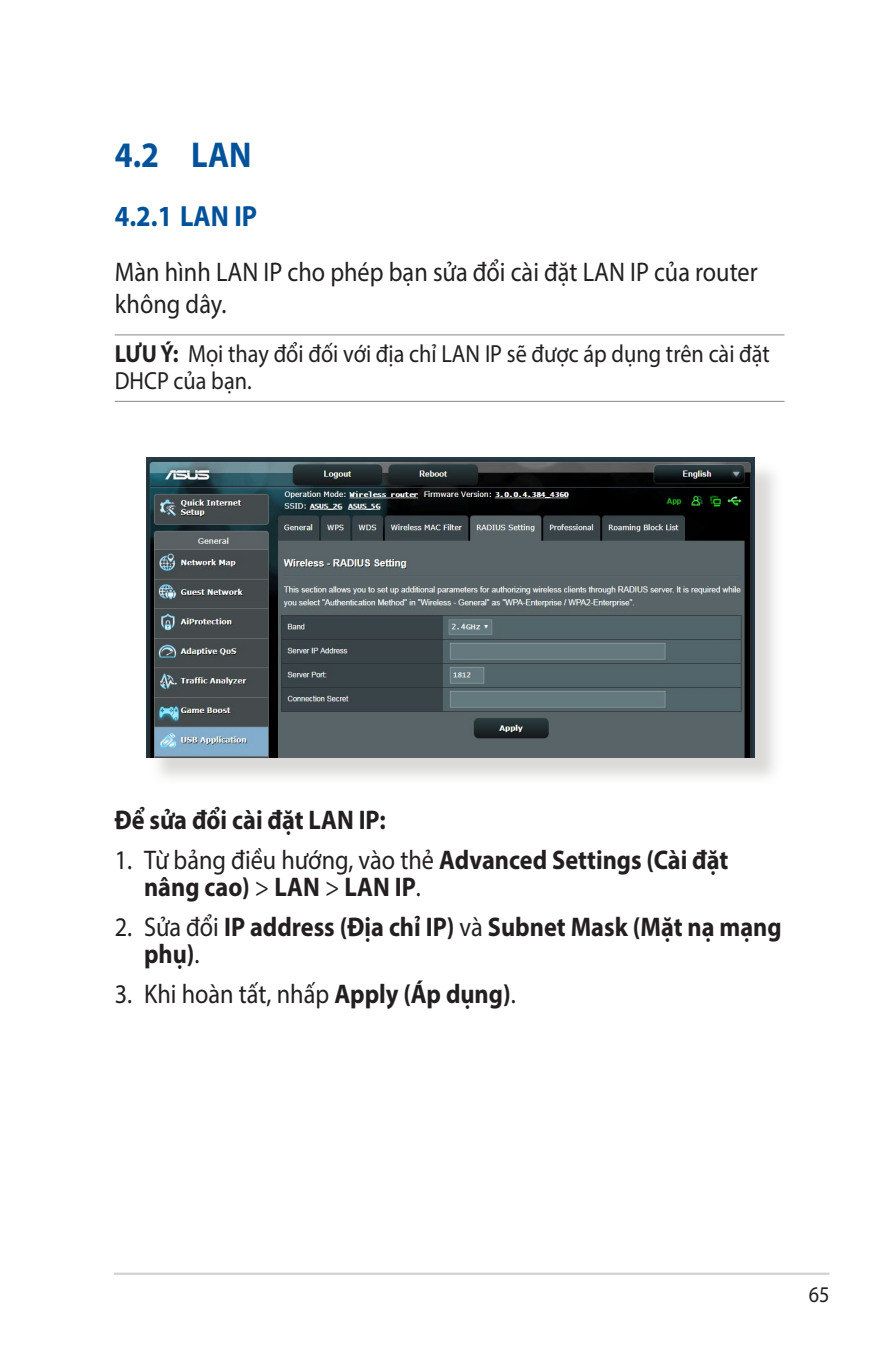
<style>
.page{position:relative;width:893px;height:1346px;background:#fff}
.page>*{position:absolute;margin:0;border:0;box-sizing:border-box;transform-origin:0 0}
.t1{font:700 36px "Myriad Pro";color:#01529a;scale:.9 1}
.t2{font:700 29.25px "Myriad Pro";color:#01529a;scale:.9 1}
.t3{font:700 27px/27px "Myriad Pro";color:#231f20;scale:.9 1}
.t4{font:27px/32.4px "Myriad Pro";color:#231f20;scale:.9 1}
.t5{font:24.75px/27px "Myriad Pro";color:#231f20;scale:.9 1}
.t6{font:22.5px "Myriad Pro";color:#231f20;scale:.9 1}
.s1{font-weight:700}
.s2{font-weight:400}
</style>
<div class="page">
<hr style="left:114px;top:1272px;width:715px;height:3px;background:#d1d2d4">
<hr style="left:115px;top:334px;width:669px;height:1px;background:#939598">
<hr style="left:115px;top:401px;width:669px;height:1px;background:#939598">
<div style="left:150px;top:461px;width:633px;height:325px;background:#cfcecb;opacity:.75"></div>
<img style="left:147px;top:458px;width:608px;height:299px">
<h1 class="t1" style="left:115px;top:131px;width:154px">4.2 LAN</h1>
<p class="t2" style="left:115px;top:197px;width:160px">4.2.1 LAN IP</p>
<p class="t4" style="left:115px;top:255px;width:716px">Màn hình LAN IP cho phép bạn sửa đổi cài đặt LAN IP của router không dây.</p>
<p class="t5" style="left:115px;top:340px;width:729px"><span class="s1">LƯU Ý:</span> Mọi thay đổi đối với địa chỉ LAN IP sẽ được áp dụng trên cài đặt<br>DHCP của bạn.</p>
<p class="t3" style="left:115px;top:806px;width:303px">Để sửa đổi cài đặt LAN IP:</p>
<p class="t3" style="left:144px;top:845px;width:651px;text-indent:-29px"><span class="s2">1. Từ bảng điều hướng, vào thẻ</span> Advanced Settings (Cài đặt nâng cao) <span class="s2">&gt;</span> LAN <span class="s2">&gt;</span> LAN IP<span class="s2">.</span></p>
<p class="t3" style="left:144px;top:912px;width:710px;text-indent:-29px"><span class="s2">2. Sửa đổi</span> IP address (Địa chỉ IP) <span class="s2">và</span> Subnet Mask (Mặt nạ mạng phụ)<span class="s2">.</span></p>
<p class="t4" style="left:115px;top:977px;width:447px">3. Khi hoàn tất, nhấp <span class="s1">Apply (Áp dụng)</span>.</p>
<p class="t6" style="left:809px;top:1281px;width:25px">65</p>
</div>
